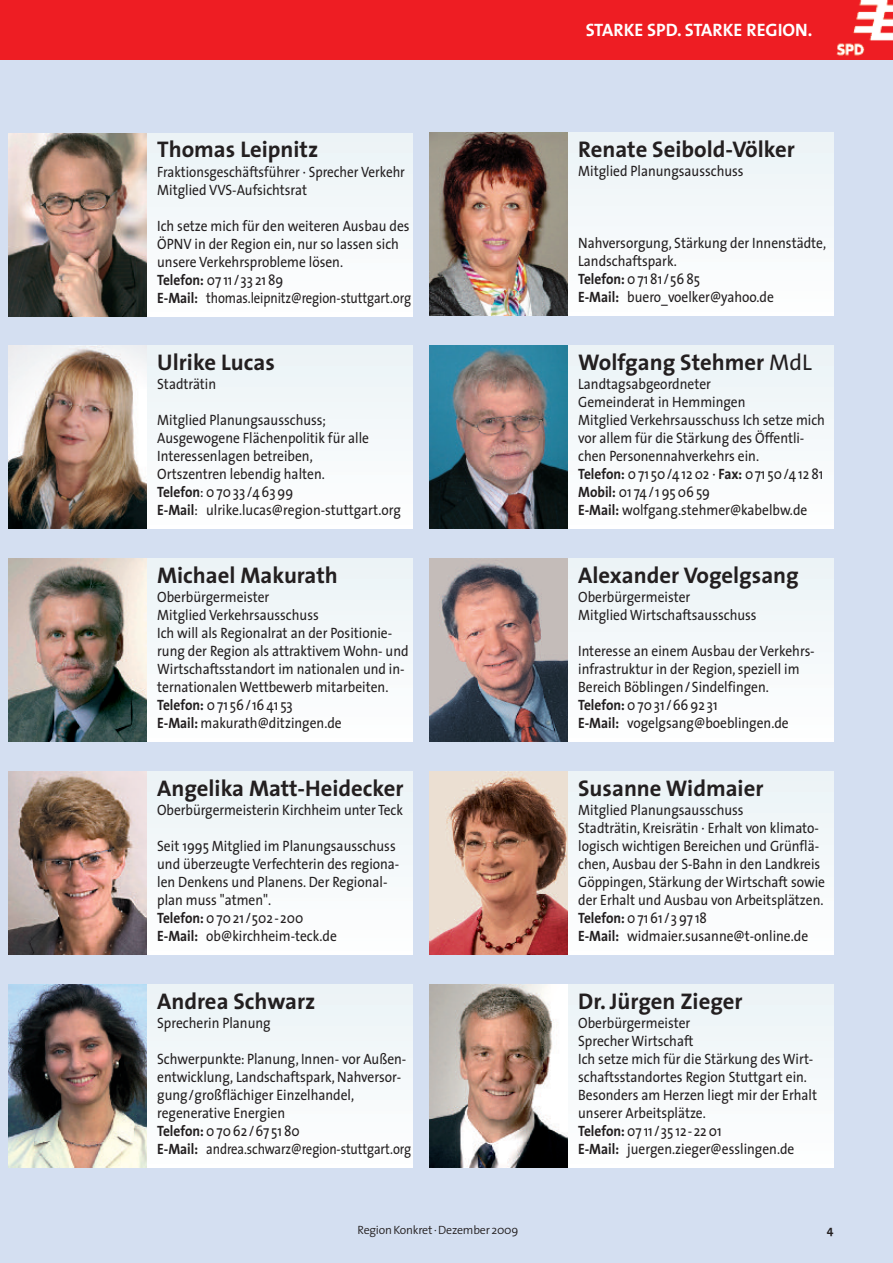
<style>
.page{position:relative;width:893px;height:1263px;background:#fff}
.page>*{position:absolute;margin:0;border:0;box-sizing:border-box;transform-origin:0 0}
.t1{font:700 22.8px "The Sans";color:#231f20}
.t2{font:700 18px "The Sans";color:#fff}
.t3{font:15px/18px "The Sans";color:#231f20;scale:.9 1}
.t4{font:15px/18px "The Sans";color:#231f20;scale:.88 1}
.t5{font:300 12px "The Sans";letter-spacing:-.02em;color:#231f20}
.t6{font:700 12px "The Sans";color:#231f20}
.s1{font-weight:700}
.s2{font-weight:400}
</style>
<div class="page">
<div style="left:0;top:54px;width:893px;height:1209px;background:#d4dff1"></div>
<div style="left:17px;top:0;width:816px;height:60px;background:#ee1d23"></div>
<div style="left:0;top:0;width:43px;height:60px;background:#ee1d23"></div>
<img style="left:833px;top:0;width:60px;height:60px">
<div style="left:9px;top:346px;width:403px;height:183px;background:#f4f8fa"></div>
<div style="left:429px;top:133px;width:404px;height:183px;background:#f4f8fa"></div>
<div style="left:9px;top:559px;width:403px;height:183px;background:#f4f8fa"></div>
<img style="left:9px;top:559px;width:138px;height:183px">
<div style="left:429px;top:346px;width:404px;height:183px;background:#f4f8fa"></div>
<img style="left:429px;top:346px;width:139px;height:183px">
<div style="left:9px;top:772px;width:403px;height:183px;background:#f4f8fa"></div>
<img style="left:9px;top:772px;width:138px;height:183px">
<div style="left:429px;top:559px;width:404px;height:183px;background:#f4f8fa"></div>
<div style="left:429px;top:772px;width:404px;height:183px;background:#f4f8fa"></div>
<img style="left:429px;top:772px;width:139px;height:183px">
<div style="left:9px;top:985px;width:403px;height:183px;background:#f4f8fa"></div>
<img style="left:9px;top:985px;width:138px;height:183px">
<div style="left:429px;top:985px;width:404px;height:183px;background:#f4f8fa"></div>
<img style="left:429px;top:985px;width:139px;height:183px">
<div style="left:9px;top:133px;width:403px;height:183px;background:#f4f8fa"></div>
<img style="left:9px;top:133px;width:138px;height:183px">
<img style="left:430px;top:133px;width:138px;height:183px">
<img style="left:429px;top:559px;width:139px;height:183px">
<img style="left:9px;top:346px;width:138px;height:183px">
<p class="t2" style="left:586px;top:22px;width:228px">STARKE SPD. STARKE REGION.</p>
<h1 class="t1" style="left:157px;top:141px;width:163px">Thomas Leipnitz</h1>
<h1 class="t1" style="left:578px;top:140px;width:218px">Renate Seibold-Völker</h1>
<p class="t4" style="left:157px;top:164px;width:283px">Fraktionsgeschäftsführer · Sprecher Verkehr<br>Mitglied VVS-Aufsichtsrat</p>
<p class="t3" style="left:157px;top:218px;width:284px">Ich setze mich für den weiteren Ausbau des ÖPNV in der Region ein, nur so lassen sich unsere Verkehrsprobleme lösen.<br><span class="s1">Telefon:</span> 07 11/33 21 89<br><span class="s1">E-Mail:</span> thomas.leipnitz@region-stuttgart.org</p>
<p class="t3" style="left:578px;top:164px;width:185px">Mitglied Planungsausschuss</p>
<p class="t3" style="left:578px;top:236px;width:277px">Nahversorgung, Stärkung der Innenstädte,<br>Landschaftspark.<br><span class="s1">Telefon:</span> 0 71 81/56 85<br><span class="s1">E-Mail:</span> buero_voelker@yahoo.de</p>
<h1 class="t1" style="left:157px;top:353px;width:119px">Ulrike Lucas</h1>
<h1 class="t1" style="left:578px;top:353px;width:235px">Wolfgang Stehmer <span class="s2">MdL</span></h1>
<p class="t3" style="left:157px;top:377px;width:67px">Stadträtin</p>
<p class="t3" style="left:157px;top:413px;width:272px">Mitglied Planungsausschuss; Ausgewogene Flächenpolitik für alle Interessenlagen betreiben,<br>Ortszentren lebendig halten.<br><span class="s1">Telefon</span>: 0 70 33/4 63 99<br><span class="s1">E-Mail</span>: ulrike.lucas@region-stuttgart.org</p>
<p class="t3" style="left:578px;top:377px;width:276px">Landtagsabgeordneter<br>Gemeinderat in Hemmingen<br>Mitglied Verkehrsausschuss Ich setze mich vor allem für die Stärkung des Öffentli&shy;chen Personennahverkehrs ein.<br><span class="s1">Telefon:</span> 0 71 50/4 1202 · <span class="s1">Fax:</span> 071 50/4 12 81<br><span class="s1">Mobil:</span> 01 74/1 95 06 59<br><span class="s1">E-Mail:</span> wolfgang.stehmer@kabelbw.de</p>
<h1 class="t1" style="left:157px;top:566px;width:182px">Michael Makurath</h1>
<h1 class="t1" style="left:578px;top:566px;width:222px">Alexander Vogelgsang</h1>
<p class="t3" style="left:157px;top:589px;width:281px">Oberbürgermeister<br>Mitglied Verkehrsausschuss<br>Ich will als Regionalrat an der Positionie&shy;rung der Region als attraktivem Wohn- und Wirtschaftsstandort im nationalen und in&shy;ternationalen Wettbewerb mitarbeiten.<br><span class="s1">Telefon:</span> 0 71 56/16 41 53<br><span class="s1">E-Mail:</span> makurath@ditzingen.de</p>
<p class="t3" style="left:578px;top:589px;width:200px">Oberbürgermeister<br>Mitglied Wirtschaftsausschuss</p>
<p class="t3" style="left:578px;top:643px;width:264px">Interesse an einem Ausbau der Verkehrs&shy;infrastruktur in der Region, speziell im Bereich Böblingen/Sindelfingen.<br><span class="s1">Telefon:</span> 0 70 31/66 92 31<br><span class="s1">E-Mail:</span> vogelgsang@boeblingen.de</p>
<h1 class="t1" style="left:157px;top:779px;width:248px">Angelika Matt-Heidecker</h1>
<h1 class="t1" style="left:578px;top:779px;width:187px">Susanne Widmaier</h1>
<p class="t3" style="left:157px;top:802px;width:275px">Oberbürgermeisterin Kirchheim unter Teck</p>
<p class="t3" style="left:157px;top:838px;width:271px">Seit 1995 Mitglied im Planungsausschuss und überzeugte Verfechterin des regiona&shy;len Denkens und Planens. Der Regional&shy;plan muss "atmen".<br><span class="s1">Telefon:</span> 0 70 21/502-200<br><span class="s1">E-Mail:</span> ob@kirchheim-teck.de</p>
<p class="t3" style="left:578px;top:802px;width:276px">Mitglied Planungsausschuss<br>Stadträtin, Kreisrätin · Erhalt von klimato&shy;logisch wichtigen Bereichen und Grünflä&shy;chen, Ausbau der S-Bahn in den Landkreis Göppingen, Stärkung der Wirtschaft sowie der Erhalt und Ausbau von Arbeitsplätzen.<br><span class="s1">Telefon:</span> 0 71 61/3 97 18<br><span class="s1">E-Mail:</span> widmaier.susanne@t-online.de</p>
<h1 class="t1" style="left:157px;top:992px;width:160px">Andrea Schwarz</h1>
<h1 class="t1" style="left:578px;top:992px;width:166px">Dr. Jürgen Zieger</h1>
<p class="t3" style="left:157px;top:1015px;width:128px">Sprecherin Planung</p>
<p class="t3" style="left:157px;top:1051px;width:284px">Schwerpunkte: Planung, Innen- vor Außen&shy;entwicklung, Landschaftspark, Nahversor&shy;gung/großflächiger Einzelhandel, regenerative Energien<br><span class="s1">Telefon:</span> 0 70 62/67 51 80<br><span class="s1">E-Mail:</span> andrea.schwarz@region-stuttgart.org</p>
<p class="t3" style="left:578px;top:1015px;width:267px">Oberbürgermeister<br>Sprecher Wirtschaft<br>Ich setze mich für die Stärkung des Wirt&shy;schaftsstandortes Region Stuttgart ein.<br>Besonders am Herzen liegt mir der Erhalt unserer Arbeitsplätze.<br><span class="s1">Telefon:</span> 07 11/35 12-2201<br><span class="s1">E-Mail:</span> juergen.zieger@esslingen.de</p>
<p class="t5" style="left:358px;top:1226px;width:162px">RegionKonkret ·Dezember 2009</p>
<p class="t6" style="left:827px;top:1226px;width:8px">4</p>
</div>
